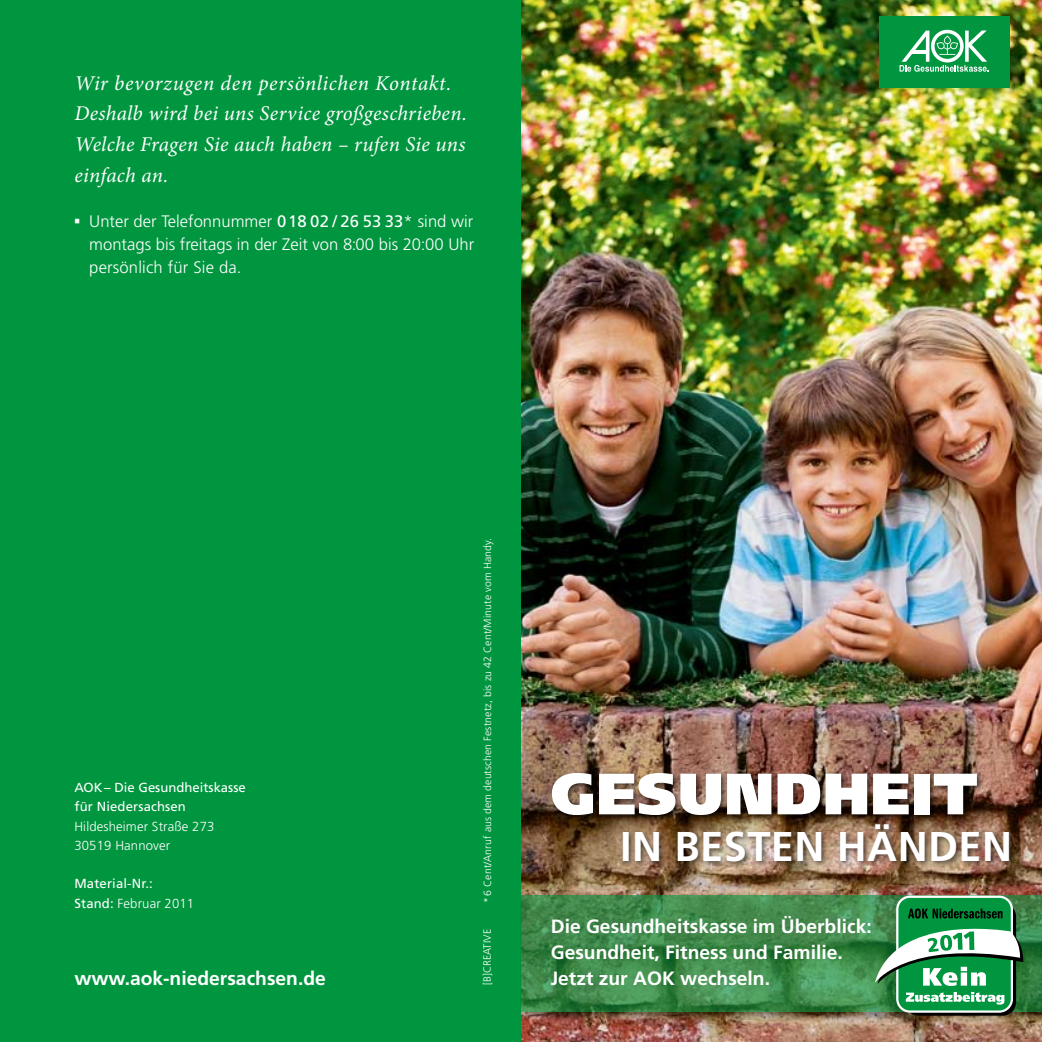
<style>
.page{position:relative;width:1042px;height:1042px;background:#fff}
.page>*{position:absolute;margin:0;border:0;box-sizing:border-box;transform-origin:0 0}
.t1{font:300 66.5px "Frutiger LT";color:#fff;scale:.25 1}
.t2{font:900 58.27px "Frutiger LT";letter-spacing:.01em;color:#fff}
.t3{font:700 41.65px "Frutiger LT";letter-spacing:.01em;color:#fff}
.t4{font:italic 21px/30.6px "Minion Pro";letter-spacing:.015em;color:#fff}
.t5{font:700 19.25px/26.2px "Frutiger LT";color:#fff}
.t6{font:300 16.62px/22.8px "Frutiger LT";color:#fff;text-align:justify}
.t7{font:13.12px/19.2px "Frutiger LT";letter-spacing:.01em;color:#fff}
.t8{font:300 13.12px/19.2px "Frutiger LT";letter-spacing:.01em;color:#fff}
.t9{font:300 10.5px "Frutiger LT";letter-spacing:.01em;color:#fff}
.s1{font-weight:400}
.s2{font-weight:300}
</style>
<div class="page">
<div style="left:0;top:0;width:521px;height:1042px;background:#00963f"></div>
<img style="left:521px;top:0;width:521px;height:1042px">
<div style="left:879px;top:16px;width:130px;height:72px;background:#00963f"></div>
<svg style="left:899px;top:30px;width:89px;height:42px"></svg>
<div style="left:620px;top:821px;width:396px;height:48px;background:#000;opacity:.6"></div>
<div style="left:549px;top:770px;width:436px;height:52px;background:#000;opacity:.6"></div>
<div style="left:519px;top:893px;width:523px;height:128px;background:#000;opacity:.6"></div>
<svg style="left:521px;top:895px;width:521px;height:117px;background:#3e894a"></svg>
<svg style="left:905px;top:903px;width:111px;height:112px"></svg>
<div style="left:897px;top:897px;width:115px;height:114px;background:#00963f;border-radius:13px"></div>
<div style="left:896px;top:895px;width:117px;height:117px;border:2px solid #fff;border-radius:13px"></div>
<svg style="left:875px;top:908px;width:149px;height:78px"></svg>
<svg style="left:906px;top:992px;width:98px;height:12px"></svg>
<p class="t4" style="left:74px;top:68px;width:394px">Wir bevorzugen den persönlichen Kontakt.<br>Deshalb wird bei uns Service großgeschrieben.<br>Welche Fragen Sie auch haben – rufen Sie uns einfach an.</p>
<h1 class="t1" style="left:74px;top:179px;width:24px">-</h1>
<p class="t6" style="left:89px;top:210px;width:386px">Unter der Telefonnummer <span class="s1">018 02 / 26 53 33</span>* sind wir montags bis freitags in der Zeit von 8:00 bis 20:00 Uhr persönlich für Sie da.</p>
<p class="t7" style="left:74px;top:778px;width:173px">AOK– Die Gesundheitskasse für Niedersachsen</p>
<p class="t8" style="left:74px;top:816px;width:141px">Hildesheimer Straße 273<br>30519 Hannover</p>
<p class="t7" style="left:74px;top:874px;width:121px">Material-Nr.:<br>Stand: <span class="s2">Februar 2011</span></p>
<p class="t5" style="left:74px;top:965px;width:253px">www.aok-niedersachsen.de</p>
<p class="t9" style="left:482px;top:903px;width:366px;rotate:-90deg">* 6 Cent/Anruf aus dem deutschen Festnetz, bis zu 42 Cent/Minute vom Handy.</p>
<p class="t9" style="left:481px;top:985px;width:58px;rotate:-90deg">[B]CREATIVE</p>
<h2 class="t2" style="left:551px;top:758px;width:428px">GESUNDHEIT</h2>
<h3 class="t3" style="left:620px;top:822px;width:393px">in besten Händen</h3>
<p class="t5" style="left:551px;top:913px;width:322px">Die Gesundheitskasse im Überblick:<br>Gesundheit, Fitness und Familie.</p>
<p class="t5" style="left:551px;top:965px;width:221px">Jetzt zur AOK wechseln.</p>
</div>
